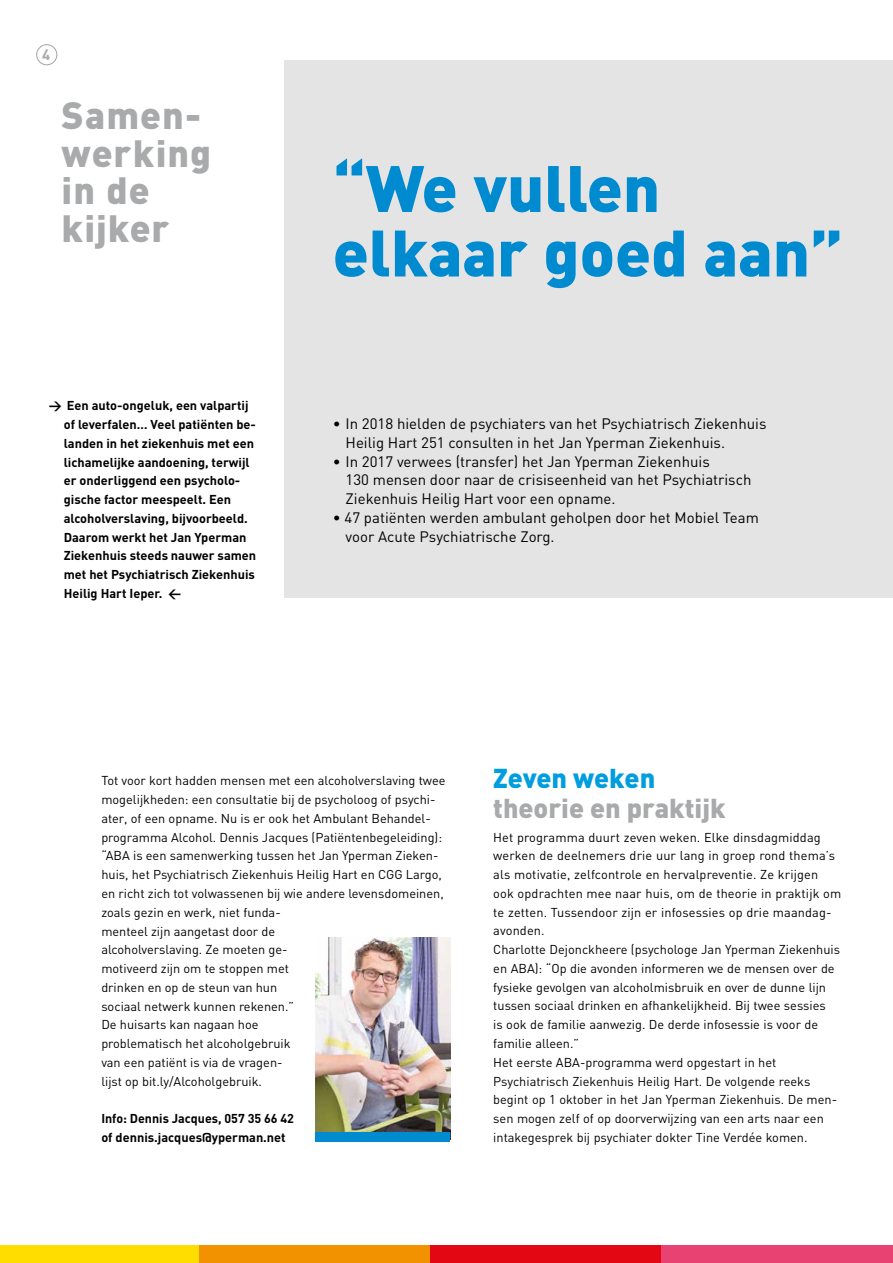
<style>
.page{position:relative;width:893px;height:1263px;background:#fff}
.page>*{position:absolute;margin:0;border:0;box-sizing:border-box;transform-origin:0 0}
.t1{font:900 64.5px/64.5px "DIN";color:#008ad0}
.t2{font:900 37.5px/37.5px "DIN";letter-spacing:.025em;color:#a8aaab}
.t3{font:900 27px "DIN";color:#a8aaab}
.t4{font:900 27px "DIN";color:#009ddf}
.t5{font:15px/18.8px "DIN";color:#000}
.t6{font:700 15px "DIN";color:#a8aaab}
.t7{font:12.75px/18.8px "DIN";color:#000}
.t8{font:700 12.75px/18.8px "DIN";color:#000}
</style>
<div class="page">
<div style="left:0;top:1246px;width:200px;height:17px;background:#fd0"></div>
<div style="left:200px;top:1246px;width:231px;height:17px;background:#f29200"></div>
<div style="left:431px;top:1246px;width:231px;height:17px;background:#e30613"></div>
<div style="left:662px;top:1246px;width:231px;height:17px;background:#e84273"></div>
<div style="left:36px;top:44px;width:21px;height:21px;border:1px solid #a8aaab;border-radius:50%"></div>
<div style="left:285px;top:61px;width:608px;height:537px;background:#e4e4e5"></div>
<img style="left:315px;top:937px;width:135px;height:195px">
<div style="left:315px;top:1132px;width:135px;height:10px;background:#008ad0"></div>
<p class="t6" style="left:42px;top:45px;width:10px">4</p>
<h2 class="t2" style="left:62px;top:95px;width:151px">Samen&shy;werking in de kijker</h2>
<p class="t8" style="left:64px;top:396px;width:194px;text-indent:-15px">&gt; Een auto-ongeluk, een valpartij of leverfalen… Veel patiënten be&shy;landen in het ziekenhuis met een lichamelijke aandoening, terwijl er onderliggend een psycholo&shy;gische factor meespeelt. Een alcoholverslaving, bijvoorbeeld.<br>Daarom werkt het Jan Yperman<br>Ziekenhuis steeds nauwer samen met het Psychiatrisch Ziekenhuis<br>Heilig Hart Ieper. &lt;</p>
<h1 class="t1" style="left:333px;top:153px;width:512px">“We vullen elkaar goed aan”</h1>
<p class="t5" style="left:346px;top:414px;width:422px;text-indent:-13px">• In 2018 hielden de psychiaters van het Psychiatrisch Ziekenhuis<br>Heilig Hart 251 consulten in het Jan Yperman Ziekenhuis.</p>
<p class="t5" style="left:346px;top:451px;width:407px;text-indent:-13px">• In 2017 verwees (transfer) het Jan Yperman Ziekenhuis<br>130 mensen door naar de crisiseenheid van het Psychiatrisch<br>Ziekenhuis Heilig Hart voor een opname.</p>
<p class="t5" style="left:346px;top:508px;width:415px;text-indent:-13px">• 47 patiënten werden ambulant geholpen door het Mobiel Team voor Acute Psychiatrische Zorg.</p>
<p class="t7" style="left:101px;top:771px;width:346px">Tot voor kort hadden mensen met een alcoholverslaving twee mogelijkheden: een consultatie bij de psycholoog of psychi&shy;ater, of een opname. Nu is er ook het Ambulant Behandel&shy;programma Alcohol. Dennis Jacques (Patiëntenbegeleiding): “ABA is een samenwerking tussen het Jan Yperman Zieken&shy;huis, het Psychiatrisch Ziekenhuis Heilig Hart en CGG Largo, en richt zich tot volwassenen bij wie andere levensdomeinen, zoals gezin en werk, niet funda-<br>menteel zijn aangetast door de<br>alcoholverslaving. Ze moeten ge-<br>motiveerd zijn om te stoppen met<br>drinken en op de steun van hun<br>sociaal netwerk kunnen rekenen.”<br>De huisarts kan nagaan hoe<br>problematisch het alcoholgebruik<br>van een patiënt is via de vragen-<br>lijst op bit.ly/Alcoholgebruik.</p>
<p class="t8" style="left:101px;top:1108px;width:194px">Info: Dennis Jacques, 057 35 66 42 of dennis.jacques@yperman.net</p>
<h3 class="t4" style="left:493px;top:760px;width:164px">Zeven weken</h3>
<h3 class="t3" style="left:493px;top:790px;width:234px">theorie en praktijk</h3>
<p class="t7" style="left:493px;top:827px;width:350px">Het programma duurt zeven weken. Elke dinsdagmiddag werken de deelnemers drie uur lang in groep rond thema’s als motivatie, zelfcontrole en hervalpreventie. Ze krijgen ook opdrachten mee naar huis, om de theorie in praktijk om te zetten. Tussendoor zijn er infosessies op drie maandag&shy;avonden.<br>Charlotte Dejonckheere (psychologe Jan Yperman Ziekenhuis en ABA): “Op die avonden informeren we de mensen over de fysieke gevolgen van alcoholmisbruik en over de dunne lijn tussen sociaal drinken en afhankelijkheid. Bij twee sessies<br>is ook de familie aanwezig. De derde infosessie is voor de familie alleen.”<br>Het eerste ABA-programma werd opgestart in het Psychiatrisch Ziekenhuis Heilig Hart. De volgende reeks begint op 1 oktober in het Jan Yperman Ziekenhuis. De men&shy;sen mogen zelf of op doorverwijzing van een arts naar een intakegesprek bij psychiater dokter Tine Verdée komen.</p>
</div>
